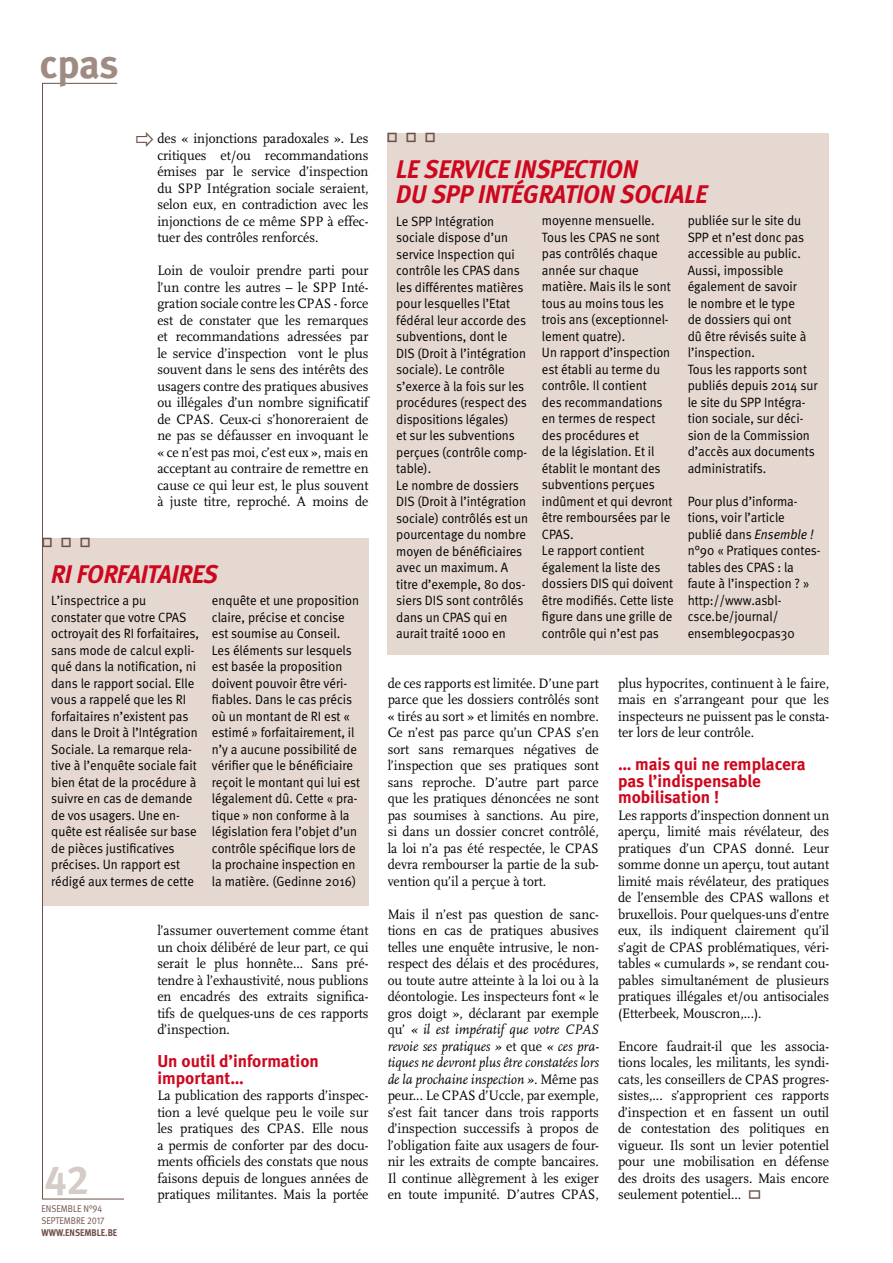
<style>
.page{position:relative;width:893px;height:1263px;background:#fff}
.page>*{position:absolute;margin:0;border:0;box-sizing:border-box;transform-origin:0 0}
.t1{font:700 40.5px "Meta";color:#a08b83}
.t2{font:40.5px "Meta Bold Expert";color:#d5cbc7}
.t3{font:italic 700 25.5px/25.5px "Meta";letter-spacing:-.005em;color:#cd071e;scale:.95 1}
.t4{font:700 17.25px/16.5px "Meta";color:#cd071e}
.t5{font:14.25px/16.5px "Scala";color:#000;text-align:justify;scale:.95 1}
.t6{font:13.5px/16.5px "Meta Normal";color:#000;scale:.95 1}
.t7{font:9.75px/12px "Meta Normal";color:#6d5048;scale:.9 1}
.t8{font:700 9.75px "Meta";color:#6d5048;scale:.9 1}
.s1{font-family:"Meta Normal Expert"}
.s2{font-style:italic}
</style>
<div class="page">
<svg style="left:42px;top:83px;width:82px;height:1116px"></svg>
<div style="left:388px;top:133px;width:441px;height:522px;background:#e5d8d1"></div>
<div style="left:43px;top:538px;width:326px;height:368px;background:#e5d8d1"></div>
<h1 class="t1" style="left:40px;top:40px;width:80px">cpas</h1>
<p class="t5" style="left:157px;top:130px;width:224px">des « injonctions paradoxales ». Les critiques et/ou recommandations émises par le service d’inspection du SPP Intégration sociale seraient, selon eux, en contradiction avec les injonctions de ce même SPP à effec&shy;tuer des contrôles renforcés.</p>
<p class="t5" style="left:157px;top:262px;width:224px">Loin de vouloir prendre parti pour l’un contre les autres – le SPP Inté&shy;gration sociale contre les CPAS - force est de constater que les remarques et recommandations adressées par le service d’inspection vont le plus souvent dans le sens des intérêts des usagers contre des pratiques abusives ou illégales d’un nombre significatif de CPAS. Ceux-ci s’honoreraient de ne pas se défausser en invoquant le « ce n’est pas moi, c’est eux », mais en acceptant au contraire de remettre en cause ce qui leur est, le plus souvent à juste titre, reproché. A moins de</p>
<h2 class="t3" style="left:51px;top:561px;width:177px">RI FORFAITAIRES</h2>
<p class="t6" style="left:51px;top:592px;width:157px">L’inspectrice a pu constater que votre CPAS octroyait des RI forfaitaires, sans mode de calcul expli&shy;qué dans la notification, ni dans le rapport social. Elle vous a rappelé que les RI forfaitaires n’existent pas dans le Droit à l’Intégration<br>Sociale. La remarque rela&shy;tive à l’enquête sociale fait bien état de la procédure à suivre en cas de demande de vos usagers. Une en&shy;quête est réalisée sur base de pièces justificatives précises. Un rapport est rédigé aux termes de cette</p>
<p class="t6" style="left:212px;top:592px;width:157px">enquête et une proposition claire, précise et concise est soumise au Conseil.<br>Les éléments sur lesquels est basée la proposition doivent pouvoir être véri&shy;fiables. Dans le cas précis où un montant de RI est « estimé » forfaitairement, il n’y a aucune possibilité de vérifier que le bénéficiaire reçoit le montant qui lui est légalement dû. Cette « pra&shy;tique » non conforme à la législation fera l’objet d’un contrôle spécifique lors de la prochaine inspection en la matière. (Gedinne 2016)</p>
<p class="t5" style="left:157px;top:922px;width:224px">l’assumer ouvertement comme étant un choix délibéré de leur part, ce qui serait le plus honnête... Sans pré&shy;tendre à l’exhaustivité, nous publions en encadrés des extraits significa&shy;tifs de quelques-uns de ces rapports d’inspection.</p>
<p class="t4" style="left:157px;top:1053px;width:163px">Un outil d’information important…</p>
<p class="t5" style="left:157px;top:1087px;width:224px">La publication des rapports d’inspec&shy;tion a levé quelque peu le voile sur les pratiques des CPAS. Elle nous a permis de conforter par des docu&shy;ments officiels des constats que nous faisons depuis de longues années de pratiques militantes. Mais la portée</p>
<h1 class="t2" style="left:45px;top:1156px;width:46px">42</h1>
<p class="t7" style="left:41px;top:1203px;width:72px">ensemble n°<span class="s1">94 </span>septembre <span class="s1">2017</span></p>
<p class="t8" style="left:41px;top:1227px;width:86px">www.ensemble.be</p>
<h2 class="t3" style="left:396px;top:156px;width:256px">LE SERVICE INSPECTION<br>DU SPP</h2>
<h2 class="t3" style="left:478px;top:181px;width:243px">INTÉGRATION SOCIALE</h2>
<p class="t6" style="left:396px;top:212px;width:140px">Le SPP Intégration sociale dispose d’un service Inspection qui contrôle les CPAS dans les différentes matières pour lesquelles l’Etat fédéral leur accorde des subventions, dont le<br>DIS (Droit à l’intégration sociale). Le contrôle s’exerce à la fois sur les procédures (respect des dispositions légales)<br>et sur les subventions perçues (contrôle comp&shy;table).<br>Le nombre de dossiers<br>DIS (Droit à l’intégration sociale) contrôlés est un pourcentage du nombre moyen de bénéficiaires avec un maximum. A titre d’exemple, 80 dos&shy;siers DIS sont contrôlés dans un CPAS qui en aurait traité 1000 en</p>
<p class="t6" style="left:542px;top:212px;width:140px">moyenne mensuelle.<br>Tous les CPAS ne sont pas contrôlés chaque année sur chaque matière. Mais ils le sont tous au moins tous les trois ans (exceptionnel&shy;lement quatre).<br>Un rapport d’inspection est établi au terme du contrôle. Il contient<br>des recommandations en termes de respect des procédures et<br>de la législation. Et il établit le montant des subventions perçues indûment et qui devront être remboursées par le<br>CPAS.<br>Le rapport contient également la liste des dossiers DIS qui doivent être modifiés. Cette liste figure dans une grille de contrôle qui n’est pas</p>
<p class="t6" style="left:688px;top:212px;width:138px">publiée sur le site du<br>SPP et n’est donc pas accessible au public.<br>Aussi, impossible également de savoir<br>le nombre et le type<br>de dossiers qui ont<br>dû être révisés suite à l’inspection.<br>Tous les rapports sont publiés depuis 2014 sur le site du SPP Intégra&shy;tion sociale, sur déci&shy;sion de la Commission d’accès aux documents administratifs.</p>
<p class="t6" style="left:688px;top:493px;width:141px">Pour plus d’informa&shy;tions, voir l’article publié dans <span class="s2">Ensemble ! </span>n°90 « Pratiques contes&shy;tables des CPAS : la faute à l’inspection ? » http://www.asbl&shy;csce.be/journal/ ensemble90cpas30</p>
<p class="t5" style="left:388px;top:675px;width:224px">de ces rapports est limitée. D’une part parce que les dossiers contrôlés sont « tirés au sort » et limités en nombre.<br>Ce n’est pas parce qu’un CPAS s’en sort sans remarques négatives de l’inspection que ses pratiques sont sans reproche. D’autre part parce que les pratiques dénoncées ne sont pas soumises à sanctions. Au pire, si dans un dossier concret contrôlé, la loi n’a pas été respectée, le CPAS devra rembourser la partie de la sub&shy;vention qu’il a perçue à tort.</p>
<p class="t5" style="left:388px;top:906px;width:224px">Mais il n’est pas question de sanc&shy;tions en cas de pratiques abusives telles une enquête intrusive, le non&shy;respect des délais et des procédures, ou toute autre atteinte à la loi ou à la déontologie. Les inspecteurs font « le gros doigt », déclarant par exemple qu’ <span class="s2">« il est impératif que votre CPAS revoie ses pratiques »</span> et que <span class="s2">« ces pra&shy;tiques ne devront plus être constatées lors de la prochaine inspection ».</span> Même pas peur... Le CPAS d’Uccle, par exemple, s’est fait tancer dans trois rapports d’inspection successifs à propos de l’obligation faite aux usagers de four&shy;nir les extraits de compte bancaires.<br>Il continue allègrement à les exiger en toute impunité. D’autres CPAS,</p>
<p class="t5" style="left:618px;top:675px;width:224px">plus hypocrites, continuent à le faire, mais en s’arrangeant pour que les inspecteurs ne puissent pas le consta&shy;ter lors de leur contrôle.</p>
<p class="t4" style="left:618px;top:756px;width:189px">… mais qui ne remplacera pas l’indispensable mobilisation !</p>
<p class="t5" style="left:618px;top:807px;width:224px">Les rapports d’inspection donnent un aperçu, limité mais révélateur, des pratiques d’un CPAS donné. Leur somme donne un aperçu, tout autant limité mais révélateur, des pratiques de l’ensemble des CPAS wallons et bruxellois. Pour quelques-uns d’entre eux, ils indiquent clairement qu’il s’agit de CPAS problématiques, véri&shy;tables « cumulards », se rendant cou&shy;pables simultanément de plusieurs pratiques illégales et/ou antisociales (Etterbeek, Mouscron,...).</p>
<p class="t5" style="left:618px;top:1038px;width:224px">Encore faudrait-il que les associa&shy;tions locales, les militants, les syndi&shy;cats, les conseillers de CPAS progres&shy;sistes,... s’approprient ces rapports d’inspection et en fassent un outil de contestation des politiques en vigueur. Ils sont un levier potentiel pour une mobilisation en défense des droits des usagers. Mais encore seulement potentiel...</p>
</div>
